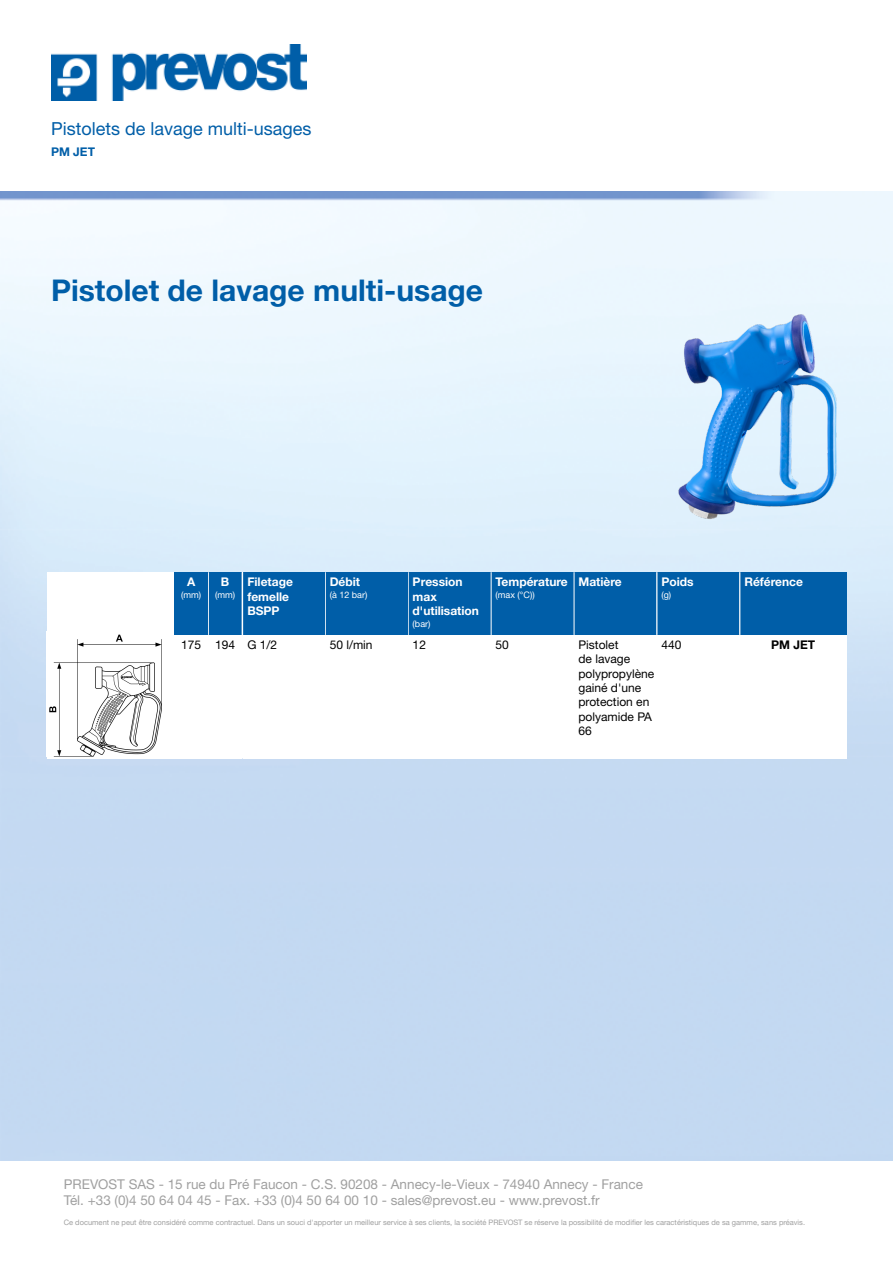
<style>
.page{position:relative;width:893px;height:1263px;background:#fff}
.page>*{position:absolute;margin:0;border:0;box-sizing:border-box;transform-origin:0 0}
.t1{font:700 30px "Helvetica Neue LT Std";color:#005ea8}
.t2{font:18px "Helvetica Neue LT Std";color:#005ea8}
.t3{font:13.5px/16.2px "Helvetica Neue LT Std";color:#a0a0a0}
.t4{font:12px/14.4px "Helvetica Neue LT Std";color:#000}
.t5{font:700 12px/14.4px "Helvetica Neue LT Std";color:#fff}
.t6{font:700 12px "Helvetica Neue LT Std";color:#005ea8}
.t7{font:700 12px "Helvetica Neue LT Std";color:#000}
.t8{font:9px "Helvetica Neue LT Std";color:#fff}
.t9{font:7.5px "Helvetica Neue LT Std";color:#a0a0a0}
</style>
<div class="page">
<img style="left:51px;top:44px;width:255px;height:57px">
<img style="left:0;top:191px;width:892px;height:970px">
<img style="left:670px;top:310px;width:172px;height:213px">
<div style="left:47px;top:572px;width:127px;height:63px;background:#fff"></div>
<div style="left:174px;top:572px;width:34px;height:63px;background:#005ea8"></div>
<div style="left:209px;top:572px;width:33px;height:63px;background:#005ea8"></div>
<hr style="left:208px;top:572px;width:1px;height:63px;background:#fff">
<div style="left:243px;top:572px;width:82px;height:63px;background:#005ea8"></div>
<hr style="left:242px;top:572px;width:1px;height:63px;background:#fff">
<div style="left:325px;top:572px;width:83px;height:63px;background:#005ea8"></div>
<hr style="left:325px;top:572px;width:1px;height:63px;background:#fff">
<div style="left:408px;top:572px;width:83px;height:63px;background:#005ea8"></div>
<hr style="left:408px;top:572px;width:1px;height:63px;background:#fff">
<div style="left:491px;top:572px;width:83px;height:63px;background:#005ea8"></div>
<hr style="left:491px;top:572px;width:1px;height:63px;background:#fff">
<div style="left:574px;top:572px;width:83px;height:63px;background:#005ea8"></div>
<hr style="left:574px;top:572px;width:1px;height:63px;background:#fff">
<div style="left:657px;top:572px;width:83px;height:63px;background:#005ea8"></div>
<hr style="left:657px;top:572px;width:1px;height:63px;background:#fff">
<div style="left:740px;top:572px;width:106px;height:63px;background:#005ea8"></div>
<hr style="left:740px;top:572px;width:1px;height:63px;background:#fff">
<div style="left:47px;top:635px;width:127px;height:123px;background:#fff"></div>
<img style="left:49px;top:634px;width:113px;height:122px">
<div style="left:174px;top:635px;width:34px;height:123px;background:#fff"></div>
<div style="left:209px;top:635px;width:33px;height:123px;background:#fff"></div>
<hr style="left:208px;top:635px;width:1px;height:123px;background:#fff">
<div style="left:243px;top:635px;width:82px;height:123px;background:#fff"></div>
<hr style="left:242px;top:635px;width:1px;height:123px;background:#fff">
<div style="left:325px;top:635px;width:83px;height:123px;background:#fff"></div>
<div style="left:408px;top:635px;width:83px;height:123px;background:#fff"></div>
<div style="left:491px;top:635px;width:83px;height:123px;background:#fff"></div>
<div style="left:574px;top:635px;width:83px;height:123px;background:#fff"></div>
<div style="left:657px;top:635px;width:83px;height:123px;background:#fff"></div>
<div style="left:740px;top:635px;width:106px;height:123px;background:#fff"></div>
<h2 class="t2" style="left:51px;top:118px;width:262px">Pistolets de lavage multi-usages</h2>
<h3 class="t6" style="left:51px;top:144px;width:46px">PM JET</h3>
<h1 class="t1" style="left:51px;top:272px;width:434px">Pistolet de lavage multi-usage</h1>
<h3 class="t5" style="left:187px;top:574px;width:10px">A</h3>
<p class="t8" style="left:181px;top:590px;width:22px">(mm)</p>
<h3 class="t5" style="left:221px;top:574px;width:10px">B</h3>
<p class="t8" style="left:215px;top:590px;width:22px">(mm)</p>
<h3 class="t5" style="left:247px;top:574px;width:47px">Filetage femelle<br>BSPP</h3>
<h3 class="t5" style="left:330px;top:574px;width:32px">Débit</h3>
<p class="t8" style="left:330px;top:590px;width:39px">(à 12 bar)</p>
<h3 class="t5" style="left:413px;top:574px;width:68px">Pression max d'utilisation</h3>
<p class="t8" style="left:413px;top:618px;width:19px">(bar)</p>
<h3 class="t5" style="left:496px;top:574px;width:74px">Température</h3>
<p class="t8" style="left:496px;top:590px;width:41px">(max (°C))</p>
<h3 class="t5" style="left:578px;top:574px;width:45px">Matière</h3>
<h3 class="t5" style="left:661px;top:574px;width:34px">Poids</h3>
<p class="t8" style="left:661px;top:590px;width:11px">(g)</p>
<h3 class="t5" style="left:744px;top:574px;width:60px">Référence</h3>
<h3 class="t4" style="left:181px;top:637px;width:97px">175 194 G 1/2</h3>
<h3 class="t4" style="left:330px;top:637px;width:44px">50 l/min</h3>
<h3 class="t4" style="left:413px;top:637px;width:15px">12</h3>
<h3 class="t4" style="left:496px;top:637px;width:15px">50</h3>
<h3 class="t4" style="left:578px;top:637px;width:77px">Pistolet<br>de lavage polypropylène gainé d'une protection en polyamide PA<br>66</h3>
<h3 class="t4" style="left:661px;top:637px;width:22px">440</h3>
<h3 class="t7" style="left:771px;top:637px;width:46px">PM JET</h3>
<h3 class="t3" style="left:64px;top:1176px;width:581px">PREVOST SAS - 15 rue du Pré Faucon - C.S. 90208 - Annecy-le-Vieux - 74940 Annecy - France<br>Tél. +33 (0)4 50 64 04 45 - Fax. +33 (0)4 50 64 00 10 - sales@prevost.eu - www.prevost.fr</h3>
<p class="t9" style="left:64px;top:1218px;width:743px">Ce document ne peut être considéré comme contractuel. Dans un souci d'apporter un meilleur service à ses clients, la société PREVOST se réserve la possibilité de modifier les caractéristiques de sa gamme, sans préavis.</p>
</div>
